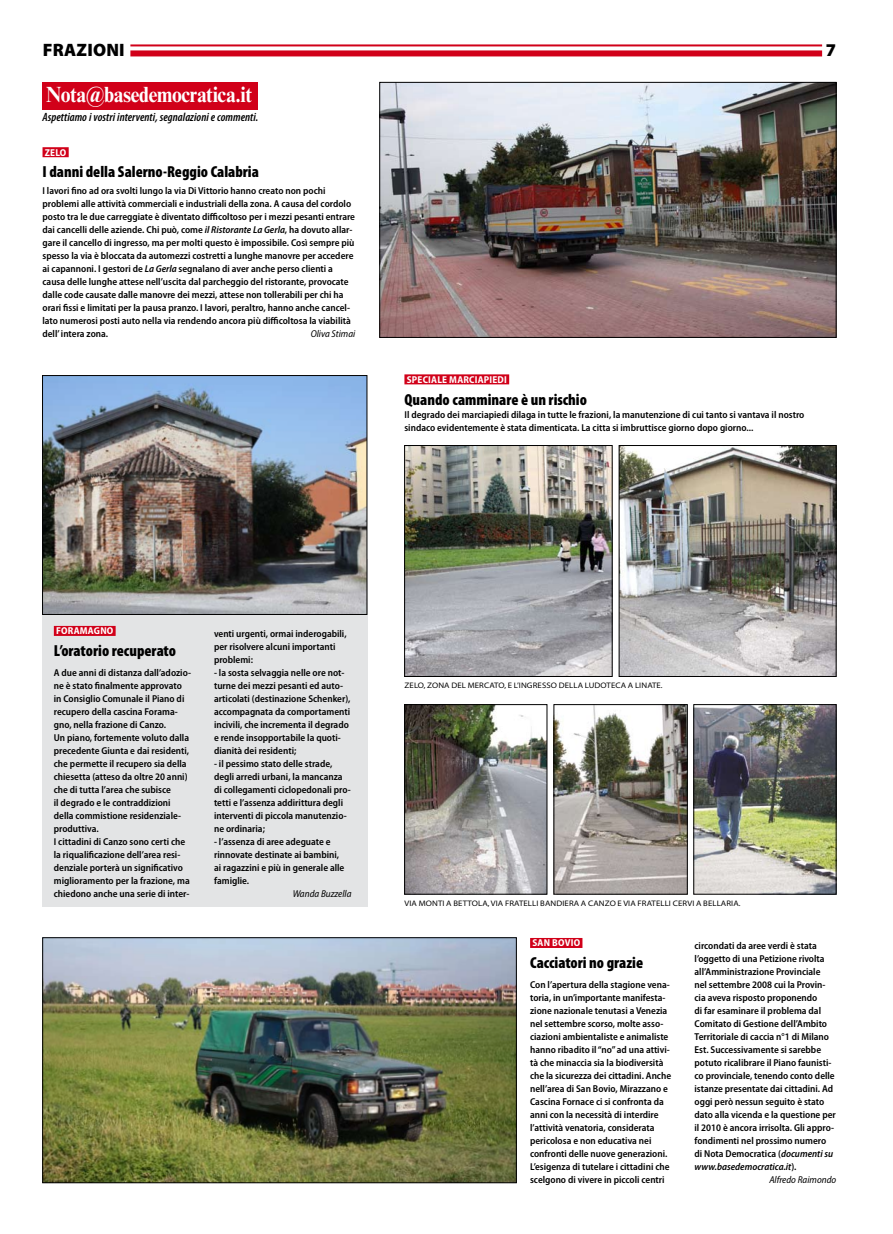
<style>
.page{position:relative;width:893px;height:1234px;background:#fff}
.page>*{position:absolute;margin:0;border:0;box-sizing:border-box;transform-origin:0 0}
.t1{font:700 22px "Times New Roman MT Std";letter-spacing:-.02em;color:#fff;scale:.9 1}
.t2{font:900 18px "Myriad Pro";letter-spacing:.015em;color:#000}
.t3{font:900 condensed 16px "Myriad Pro";color:#000}
.t4{font:italic 600 condensed 12px "Myriad Pro";letter-spacing:.005em;color:#000}
.t5{font:600 semi-condensed 10px/13px "Myriad Pro";color:#000}
.t6{font:700 semi-condensed 10px "Myriad Pro";letter-spacing:.02em;color:#fff}
.t7{font:italic semi-condensed 10px "Myriad Pro";color:#000}
.t8{font:italic 600 semi-condensed 10px "Myriad Pro";color:#000}
.t9{font:semi-expanded 8px "Myriad Pro";letter-spacing:.015em;color:#000}
.s1{font-style:italic}
.s2{font-style:normal}
</style>
<div class="page">
<div style="left:43px;top:82px;width:215px;height:27px;background:#d10019"></div>
<div style="left:43px;top:558px;width:325px;height:348px;background:#e3e4e5"></div>
<hr style="left:130px;top:44px;width:692px;height:2px;background:#d10019">
<div style="left:130px;top:50px;width:692px;height:6px;background:#d10019"></div>
<img style="left:406px;top:447px;width:204px;height:227px">
<div style="left:404px;top:445px;width:208px;height:231px;border:1px solid #000"></div>
<img style="left:621px;top:447px;width:213px;height:227px">
<div style="left:619px;top:445px;width:217px;height:231px;border:1px solid #000"></div>
<img style="left:406px;top:706px;width:139px;height:186px">
<div style="left:404px;top:704px;width:143px;height:190px;border:1px solid #000"></div>
<img style="left:556px;top:706px;width:129px;height:186px">
<div style="left:554px;top:704px;width:133px;height:190px;border:1px solid #000"></div>
<img style="left:696px;top:706px;width:138px;height:186px">
<div style="left:694px;top:704px;width:142px;height:190px;border:1px solid #000"></div>
<img style="left:382px;top:84px;width:452px;height:251px">
<div style="left:380px;top:82px;width:456px;height:255px;border:1px solid #000"></div>
<div style="left:404px;top:374px;width:105px;height:10px;background:#d10019"></div>
<div style="left:43px;top:147px;width:26px;height:10px;background:#d10019"></div>
<div style="left:54px;top:625px;width:62px;height:10px;background:#d10019"></div>
<img style="left:44px;top:377px;width:321px;height:235px">
<div style="left:42px;top:375px;width:325px;height:239px;border:1px solid #000"></div>
<div style="left:530px;top:937px;width:52px;height:10px;background:#d10019"></div>
<img style="left:45px;top:939px;width:469px;height:241px">
<div style="left:43px;top:937px;width:473px;height:245px;border:1px solid #000"></div>
<h2 class="t2" style="left:43px;top:40px;width:81px">FRAZIONI</h2>
<h2 class="t2" style="left:826px;top:40px;width:12px">7</h2>
<h1 class="t1" style="left:46px;top:80px;width:230px">Nota@basedemocratica.it</h1>
<p class="t4" style="left:43px;top:110px;width:217px">Aspettiamo i vostri interventi, segnalazioni e commenti.</p>
<p class="t6" style="left:45px;top:147px;width:23px">ZELO</p>
<h3 class="t3" style="left:43px;top:163px;width:218px">I danni della Salerno-Reggio Calabria</h3>
<p class="t5" style="left:43px;top:184px;width:314px">I lavori fino ad ora svolti lungo la via Di Vittorio hanno creato non pochi problemi alle attività commerciali e industriali della zona. A causa del cordolo posto tra le due carreggiate è diventato difficoltoso per i mezzi pesanti entrare dai cancelli delle aziende. Chi può, come <span class="s1">il Ristorante La Gerla</span>, ha dovuto allar&shy;gare il cancello di ingresso, ma per molti questo è impossibile. Così sempre più spesso la via è bloccata da automezzi costretti a lunghe manovre per accedere ai capannoni. I gestori de <span class="s1">La Gerla</span> segnalano di aver anche perso clienti a causa delle lunghe attese nell’uscita dal parcheggio del ristorante, provocate dalle code causate dalle manovre dei mezzi, attese non tollerabili per chi ha orari fissi e limitati per la pausa pranzo. I lavori, peraltro, hanno anche cancel&shy;lato numerosi posti auto nella via rendendo ancora più difficoltosa la viabilità dell’ intera zona.</p>
<p class="t7" style="left:311px;top:328px;width:46px">Oliva Stimai</p>
<p class="t6" style="left:407px;top:374px;width:100px">SPECIALE MARCIAPIEDI</p>
<h3 class="t3" style="left:404px;top:390px;width:184px">Quando camminare è un rischio</h3>
<p class="t5" style="left:404px;top:408px;width:401px">Il degrado dei marciapiedi dilaga in tutte le frazioni, la manutenzione di cui tanto si vantava il nostro sindaco evidentemente è stata dimenticata. La citta si imbruttisce giorno dopo giorno...</p>
<p class="t6" style="left:56px;top:625px;width:59px">FORAMAGNO</p>
<h3 class="t3" style="left:54px;top:641px;width:124px">L’oratorio recuperato</h3>
<p class="t5" style="left:54px;top:665px;width:139px">A due anni di distanza dall’adozio&shy;ne è stato finalmente approvato in Consiglio Comunale il Piano di recupero della cascina Forama&shy;gno, nella frazione di Canzo.<br>Un piano, fortemente voluto dalla precedente Giunta e dai residenti, che permette il recupero sia della chiesetta (atteso da oltre 20 anni) che di tutta l’area che subisce<br>il degrado e le contraddizioni della commistione residenziale&shy;produttiva.<br>I cittadini di Canzo sono certi che la riqualificazione dell’area resi&shy;denziale porterà un significativo miglioramento per la frazione, ma chiedono anche una serie di inter-</p>
<p class="t5" style="left:214px;top:626px;width:134px">venti urgenti, ormai inderogabili, per risolvere alcuni importanti problemi:</p>
<p class="t5" style="left:214px;top:665px;width:138px">- la sosta selvaggia nelle ore not&shy;turne dei mezzi pesanti ed auto&shy;articolati (destinazione Schenker), accompagnata da comportamenti incivili, che incrementa il degrado e rende insopportabile la quoti&shy;dianità dei residenti;</p>
<p class="t5" style="left:214px;top:756px;width:138px">- il pessimo stato delle strade, degli arredi urbani, la mancanza di collegamenti ciclopedonali pro&shy;tetti e l’assenza addirittura degli interventi di piccola manutenzio&shy;ne ordinaria;</p>
<p class="t5" style="left:214px;top:834px;width:132px">- l’assenza di aree adeguate e rinnovate destinate ai bambini, ai ragazzini e più in generale alle famiglie.</p>
<p class="t7" style="left:293px;top:887px;width:60px">Wanda Buzzella</p>
<p class="t9" style="left:404px;top:681px;width:260px">ZELO, ZONA DEL MERCATO, E L’I NGRESSO DELLA LUDOTECA A LI NATE.</p>
<p class="t9" style="left:404px;top:898px;width:337px">VIA MONTI A BETTOLA, VIA FRATELLI BANDI ERA A CANZO E VIA FRATELLI CERVI A BELLARIA.</p>
<p class="t6" style="left:532px;top:937px;width:49px">SAN BOVIO</p>
<h3 class="t3" style="left:530px;top:953px;width:115px">Cacciatori no grazie</h3>
<p class="t5" style="left:530px;top:977px;width:143px">Con l’apertura della stagione vena&shy;toria, in un’importante manifesta&shy;zione nazionale tenutasi a Venezia nel settembre scorso, molte asso&shy;ciazioni ambientaliste e animaliste hanno ribadito il “no” ad una attivi&shy;tà che minaccia sia la biodiversità che la sicurezza dei cittadini. Anche nell’area di San Bovio, Mirazzano e Cascina Fornace ci si confronta da anni con la necessità di interdire l’attività venatoria, considerata pericolosa e non educativa nei confronti delle nuove generazioni.<br>L’esigenza di tutelare i cittadini che scelgono di vivere in piccoli centri</p>
<p class="t5" style="left:694px;top:938px;width:124px">circondati da aree verdi è stata</p>
<p class="t5" style="left:694px;top:951px;width:132px">l’oggetto di una Petizione rivolta</p>
<p class="t5" style="left:694px;top:964px;width:127px">all’Amministrazione Provinciale</p>
<p class="t5" style="left:694px;top:977px;width:133px">nel settembre 2008 cui la Provin-</p>
<p class="t5" style="left:694px;top:990px;width:124px">cia aveva risposto proponendo</p>
<p class="t5" style="left:694px;top:1003px;width:128px">di far esaminare il problema dal</p>
<p class="t5" style="left:694px;top:1016px;width:134px">Comitato di Gestione dell’Ambito</p>
<p class="t5" style="left:694px;top:1029px;width:136px">Territoriale di caccia n°1 di Milano</p>
<p class="t5" style="left:694px;top:1042px;width:128px">Est. Successivamente si sarebbe</p>
<p class="t5" style="left:694px;top:1055px;width:138px">potuto ricalibrare il Piano faunisti-</p>
<p class="t5" style="left:694px;top:1068px;width:142px">co provinciale, tenendo conto delle</p>
<p class="t5" style="left:694px;top:1081px;width:140px">istanze presentate dai cittadini. Ad</p>
<p class="t5" style="left:694px;top:1094px;width:131px">oggi però nessun seguito è stato</p>
<p class="t5" style="left:694px;top:1107px;width:143px">dato alla vicenda e la questione per</p>
<p class="t5" style="left:694px;top:1120px;width:141px">il 2010 è ancora irrisolta. Gli appro-</p>
<p class="t5" style="left:694px;top:1133px;width:133px">fondimenti nel prossimo numero</p>
<p class="t5" style="left:694px;top:1146px;width:140px">di Nota Democratica (<span class="s1">documenti su</span></p>
<p class="t8" style="left:694px;top:1160px;width:104px">www.basedemocratica.it<span class="s2">).</span></p>
<p class="t7" style="left:769px;top:1173px;width:68px">Alfredo Raimondo</p>
</div>
